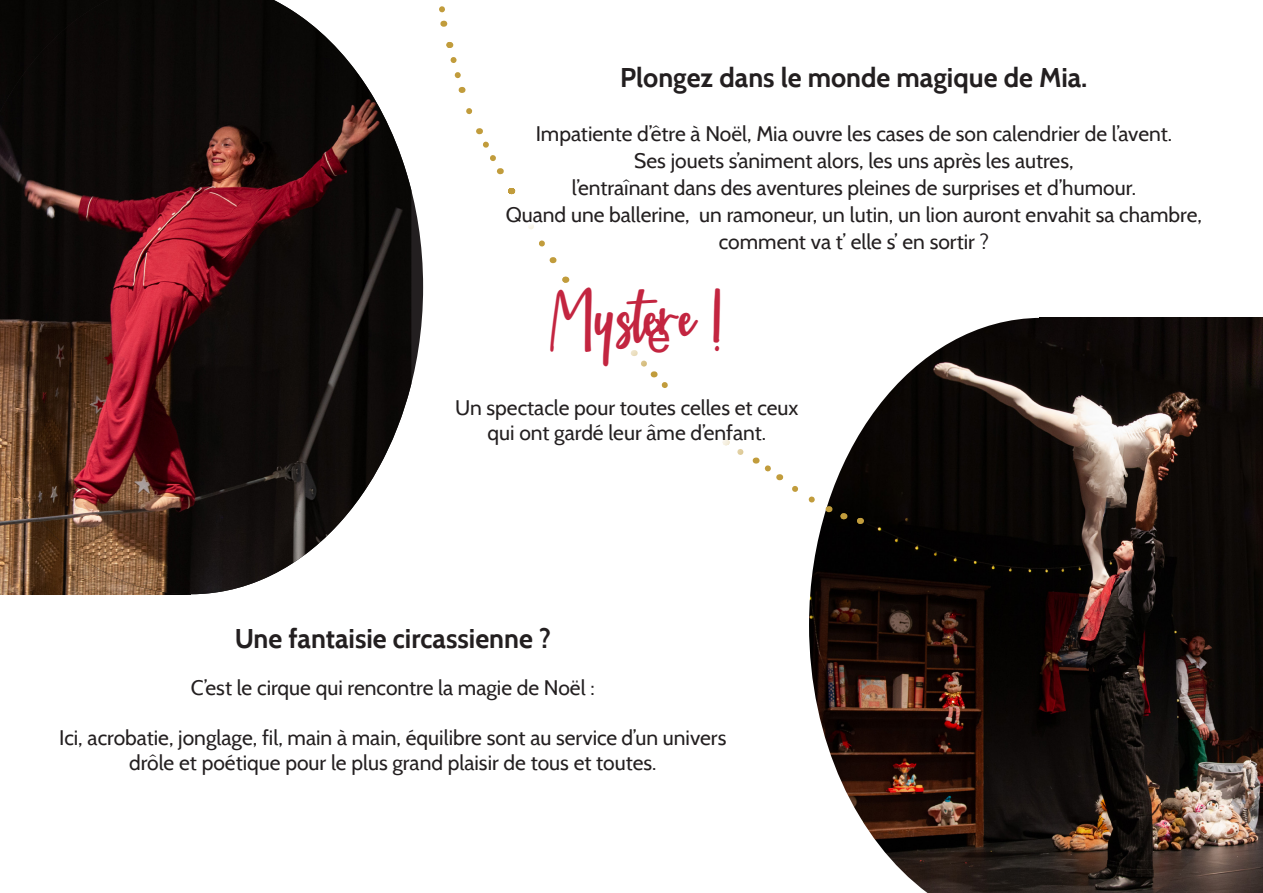
<style>
.page{position:relative;width:1263px;height:893px;background:#fff}
.page>*{position:absolute;margin:0;border:0;box-sizing:border-box;transform-origin:0 0}
.t1{font:45px "Childish";color:#c32540}
.t2{font:700 27px "Cabin";color:#231f20}
.t3{font:21px/25.2px "Cabin";color:#231f20;text-align:center}
</style>
<div class="page">
<svg style="left:411px;top:189px;width:12px;height:196px;fill:#231f20"></svg>
<img style="left:0;top:0;width:411px;height:594px">
<img style="left:809px;top:318px;width:454px;height:575px">
<svg style="left:439px;top:6px;width:27px;height:87px"></svg>
<svg style="left:466px;top:108px;width:402px;height:421px"></svg>
<p class="t2" style="left:620px;top:61px;width:469px">Plongez dans le monde magique de Mia.</p>
<p class="t3" style="left:536px;top:121px;width:638px">Impatiente d’être à Noël, Mia ouvre les cases de son calendrier de l’avent.</p>
<p class="t3" style="left:634px;top:148px;width:441px">Ses jouets s’animent alors, les uns après les autres,</p>
<p class="t3" style="left:572px;top:175px;width:566px">l’entraînant dans des aventures pleines de surprises et d’humour.</p>
<p class="t3" style="left:506px;top:202px;width:698px">Quand une ballerine, un ramoneur, un lutin, un lion auront envahit sa chambre,</p>
<p class="t3" style="left:719px;top:229px;width:272px">comment va t’ elle s’ en sortir ?</p>
<p class="t1" style="left:553px;top:310px;width:173px">Mystèere !</p>
<p class="t3" style="left:455px;top:395px;width:345px">Un spectacle pour toutes celles et ceux</p>
<p class="t3" style="left:487px;top:420px;width:280px">qui ont gardé leur âme d’enfant.</p>
<p class="t2" style="left:235px;top:622px;width:318px">Une fantaisie circassienne ?</p>
<p class="t3" style="left:191px;top:675px;width:405px">C’est le cirque qui rencontre la magie de Noël :</p>
<p class="t3" style="left:59px;top:725px;width:669px">Ici, acrobatie, jonglage, fil, main à main, équilibre sont au service d’un univers drôle et poétique pour le plus grand plaisir de tous et toutes.</p>
</div>
